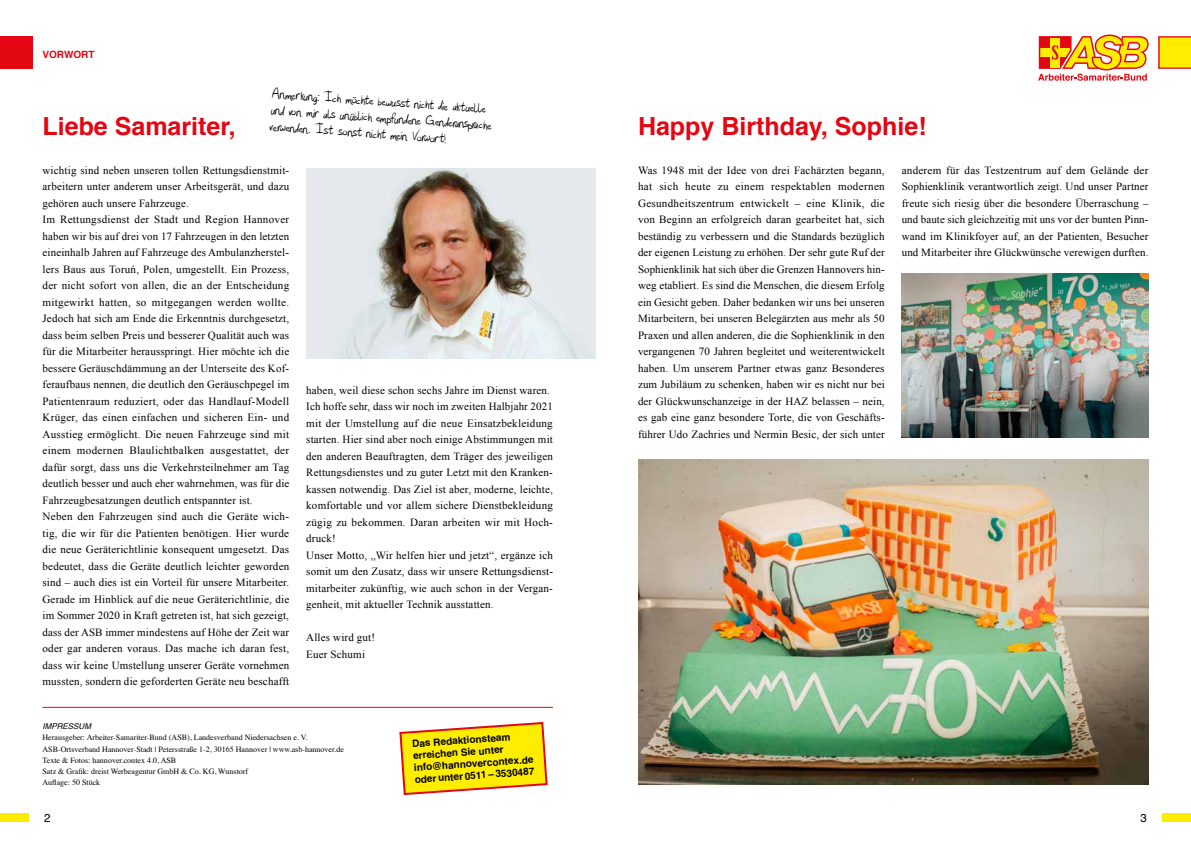
<style>
.page{position:relative;width:1191px;height:842px;background:#fff}
.page>*{position:absolute;margin:0;border:0;box-sizing:border-box;transform-origin:0 0}
.t1{font:700 25px "Helvetica";color:#e30613}
.t2{font:19px/16.4px "Hashtag";color:#000}
.t3{font:11.5px "Helvetica";color:#000}
.t4{font:11px/16.5px "Times New Roman";letter-spacing:.015em;color:#000}
.t5{font:700 10px/12px "Helvetica";color:#000}
.t6{font:700 10px "Helvetica";color:#e30613}
.t7{font:8px/11.2px "Times";color:#000}
.t8{font:italic 8px "Helvetica";color:#000}
</style>
<div class="page">
<div style="left:0;top:814px;width:29px;height:8px;background:#ffed00"></div>
<div style="left:1162px;top:814px;width:29px;height:8px;background:#ffed00"></div>
<svg style="left:1038px;top:35px;width:110px;height:46px"></svg>
<svg style="left:1158px;top:36px;width:33px;height:33px"></svg>
<svg style="left:399px;top:722px;width:149px;height:74px"></svg>
<div style="left:0;top:36px;width:33px;height:33px;background:#e30613"></div>
<hr style="left:43px;top:707px;width:510px;height:1px;background:#e30613">
<img style="left:638px;top:460px;width:510px;height:324px">
<img style="left:901px;top:273px;width:247px;height:165px">
<img style="left:306px;top:168px;width:289px;height:190px">
<p class="t6" style="left:43px;top:46px;width:54px">VORWORT</p>
<h2 class="t2" style="left:272px;top:85px;width:224px;rotate:4deg">Anmerkung: Ich möchte bewusst nicht die aktuelle und von mir als unüblich empfundene Genderansprache verwenden. Ist sonst nicht mein Vorwort!</h2>
<h1 class="t1" style="left:43px;top:106px;width:195px">Liebe Samariter,</h1>
<h1 class="t1" style="left:638px;top:106px;width:290px">Happy Birthday, Sophie!</h1>
<p class="t4" style="left:43px;top:161px;width:248px">wichtig sind neben unseren tollen Rettungsdienstmit&shy;arbeitern unter anderem unser Arbeitsgerät, und dazu gehören auch unsere Fahrzeuge.<br>Im Rettungsdienst der Stadt und Region Hannover haben wir bis auf drei von 17 Fahrzeugen in den letzten eineinhalb Jahren auf Fahrzeuge des Ambulanzherstel&shy;lers Baus aus Toruń, Polen, umgestellt. Ein Prozess, der nicht sofort von allen, die an der Entscheidung mitgewirkt hatten, so mitgegangen werden wollte.<br>Jedoch hat sich am Ende die Erkenntnis durchgesetzt, dass beim selben Preis und besserer Qualität auch was für die Mitarbeiter herausspringt. Hier möchte ich die bessere Geräuschdämmung an der Unterseite des Kof&shy;feraufbaus nennen, die deutlich den Geräuschpegel im Patientenraum reduziert, oder das Handlauf-Modell Krüger, das einen einfachen und sicheren Ein- und Ausstieg ermöglicht. Die neuen Fahrzeuge sind mit einem modernen Blaulichtbalken ausgestattet, der dafür sorgt, dass uns die Verkehrsteilnehmer am Tag deutlich besser und auch eher wahrnehmen, was für die Fahrzeugbesatzungen deutlich entspannter ist.<br>Neben den Fahrzeugen sind auch die Geräte wich&shy;tig, die wir für die Patienten benötigen. Hier wurde die neue Geräterichtlinie konsequent umgesetzt. Das bedeutet, dass die Geräte deutlich leichter geworden sind – auch dies ist ein Vorteil für unsere Mitarbeiter.<br>Gerade im Hinblick auf die neue Geräterichtlinie, die im Sommer 2020 in Kraft getreten ist, hat sich gezeigt, dass der ASB immer mindestens auf Höhe der Zeit war oder gar anderen voraus. Das mache ich daran fest, dass wir keine Umstellung unserer Geräte vornehmen mussten, sondern die geforderten Geräte neu beschafft</p>
<p class="t4" style="left:638px;top:161px;width:248px;text-align:justify">Was 1948 mit der Idee von drei Fachärzten begann, hat sich heute zu einem respektablen modernen Gesundheitszentrum entwickelt – eine Klinik, die von Beginn an erfolgreich daran gearbeitet hat, sich beständig zu verbessern und die Standards bezüglich der eigenen Leistung zu erhöhen. Der sehr gute Ruf der Sophienklinik hat sich über die Grenzen Hannovers hin&shy;weg etabliert. Es sind die Menschen, die diesem Erfolg ein Gesicht geben. Daher bedanken wir uns bei unseren Mitarbeitern, bei unseren Belegärzten aus mehr als 50<br>Praxen und allen anderen, die die Sophienklinik in den vergangenen 70 Jahren begleitet und weiterentwickelt haben. Um unserem Partner etwas ganz Besonderes zum Jubiläum zu schenken, haben wir es nicht nur bei der Glückwunschanzeige in der HAZ belassen – nein, es gab eine ganz besondere Torte, die von Geschäfts&shy;führer Udo Zachries und Nermin Besic, der sich unter</p>
<p class="t4" style="left:901px;top:161px;width:248px;text-align:justify">anderem für das Testzentrum auf dem Gelände der Sophienklinik verantwortlich zeigt. Und unser Partner freute sich riesig über die besondere Überraschung – und baute sich gleichzeitig mit uns vor der bunten Pinn&shy;wand im Klinikfoyer auf, an der Patienten, Besucher und Mitarbeiter ihre Glückwünsche verewigen durften.</p>
<p class="t4" style="left:306px;top:381px;width:248px">haben, weil diese schon sechs Jahre im Dienst waren.<br>Ich hoffe sehr, dass wir noch im zweiten Halbjahr 2021 mit der Umstellung auf die neue Einsatzbekleidung starten. Hier sind aber noch einige Abstimmungen mit den anderen Beauftragten, dem Träger des jeweiligen Rettungsdienstes und zu guter Letzt mit den Kranken&shy;kassen notwendig. Das Ziel ist aber, moderne, leichte, komfortable und vor allem sichere Dienstbekleidung zügig zu bekommen. Daran arbeiten wir mit Hoch&shy;druck!<br>Unser Motto, „Wir helfen hier und jetzt“, ergänze ich somit um den Zusatz, dass wir unsere Rettungsdienst&shy;mitarbeiter zukünftig, wie auch schon in der Vergan&shy;genheit, mit aktueller Technik ausstatten.</p>
<p class="t4" style="left:306px;top:629px;width:70px">Alles wird gut!<br>Euer Schumi</p>
<p class="t8" style="left:43px;top:720px;width:50px">IMPRESSUM</p>
<p class="t7" style="left:43px;top:731px;width:303px">Herausgeber: Arbeiter-Samariter-Bund (ASB), Landesverband Niedersachsen e. V.<br>ASB-Ortsverband Hannover-Stadt | Petersstraße 1-2, 30165 Hannover | www.asb-hannover.de Texte &amp; Fotos: hannover.contex 4.0, ASB<br>Satz &amp; Grafik: dreist Werbeagentur GmbH &amp; Co. KG, Wunstorf<br>Auflage: 50 Stück</p>
<p class="t5" style="left:412px;top:738px;width:121px;rotate:-4deg">Das Redaktionsteam erreichen Sie unter info@hannovercontex.de oder unter 0511 – 3530487</p>
<p class="t3" style="left:44px;top:809px;width:8px">2</p>
<p class="t3" style="left:1140px;top:809px;width:8px">3</p>
</div>
